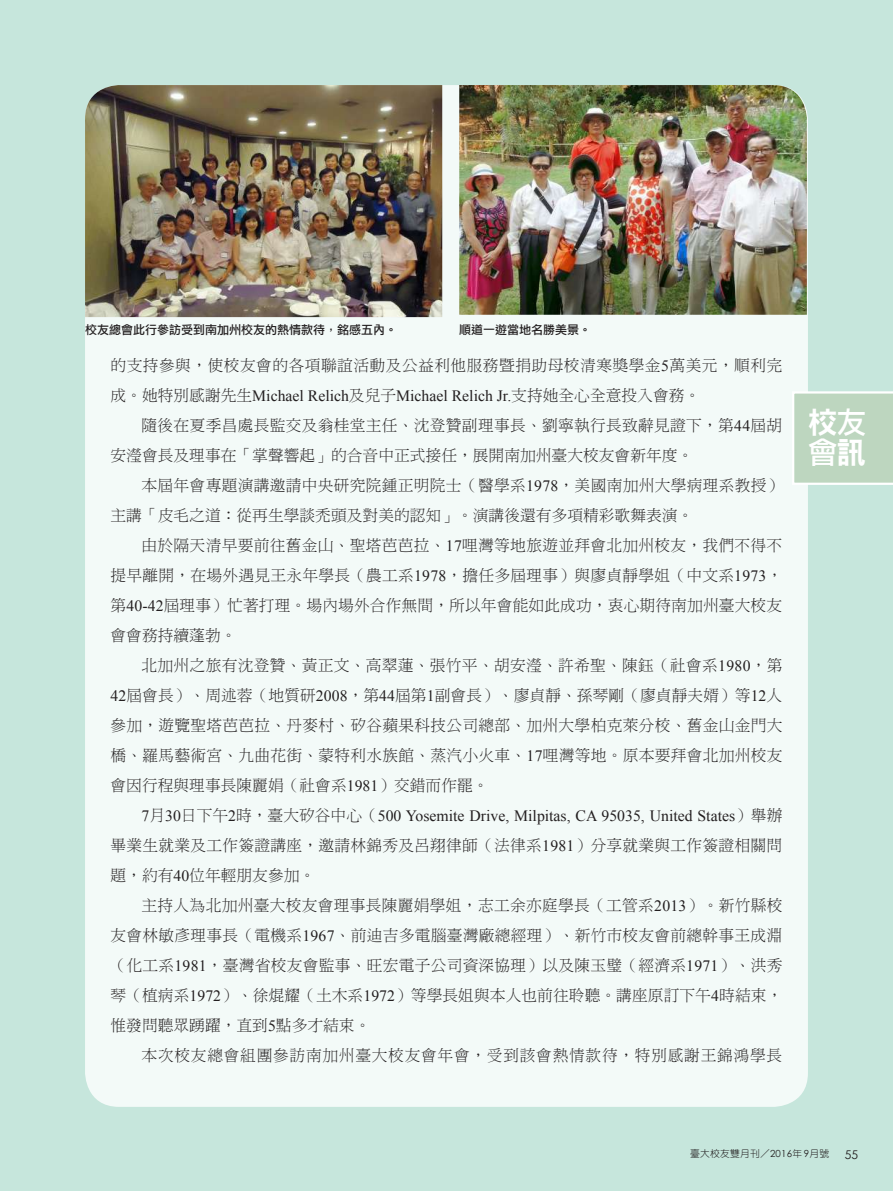
<style>
.page{position:relative;width:893px;height:1191px;background:#c6e6dc}
.page>*{position:absolute;margin:0;border:0;box-sizing:border-box;transform-origin:0 0}
.t1{font:30px "DF Hei Std W9";color:#fff}
.t2{font:30px "DF Li Hei Std W5";color:#fff}
.t3{font:15.75px/30px "DF Ming Std W3";letter-spacing:.015em;color:#231f20}
.t4{font:15.75px "Times New Roman";color:#231f20}
.t5{font:15.75px "DF Ming Std W3";letter-spacing:.045em;color:#231f20}
.t6{font:12px "DF Li Hei Std W5";color:#231f20}
.t7{font:12px "Century Gothic";color:#231f20}
.t8{font:9.75px "DF Yuan Std W3";letter-spacing:.025em;color:#231f20}
.s1{font-family:"Times New Roman"}
.s2{font-family:"DF Ming Std W3"}
.s3{font-family:"DF Li Hei Std W5"}
.s4{font-family:"DF Hei Std W9"}
.s5{font-family:"Century Gothic"}
</style>
<div class="page">
<div style="left:85px;top:85px;width:723px;height:1021px;background:#f3faf8;border-radius:34px"></div>
<img style="left:85px;top:85px;width:357px;height:232px">
<img style="left:459px;top:85px;width:348px;height:230px">
<svg style="left:792px;top:391px;width:101px;height:94px;background:#c1d8c3"></svg>
<p class="t6" style="left:85px;top:323px;width:313px">校友總會此行參訪受到南加州校友的熱情款待，銘感五內。</p>
<p class="t6" style="left:459px;top:323px;width:133px">順道一遊當地名勝美景。</p>
<p class="t3" style="left:111px;top:350px;width:673px">的支持參與，使校友會的各項聯誼活動及公益利他服務暨捐助母校清寒獎學金<span class="s1">5</span>萬美元，順利完</p>
<p class="t4" style="left:111px;top:385px;width:591px"><span class="s2">成。她特別感謝先生</span>Michael Relich<span class="s2">及兒子</span>Michael Relich Jr.<span class="s2">支持她全心全意投入會務。</span></p>
<p class="t3" style="left:111px;top:410px;width:673px;text-indent:31px">隨後在夏季昌處長監交及翁桂堂主任、沈登贊副理事長、劉寧執行長致辭見證下，第<span class="s1">44</span>屆胡安瀅會長及理事在「掌聲響起」的合音中正式接任，展開南加州臺大校友會新年度。</p>
<p class="t3" style="left:111px;top:470px;width:674px;text-indent:31px">本屆年會專題演講邀請中央研究院鍾正明院士（醫學系<span class="s1">1978</span>，美國南加州大學病理系教授）主講「皮毛之道：從再生學談禿頭及對美的認知」。演講後還有多項精彩歌舞表演。</p>
<p class="t3" style="left:111px;top:530px;width:673px;text-align:justify;text-indent:31px">由於隔天清早要前往舊金山、聖塔芭芭拉、<span class="s1">17</span>哩灣等地旅遊並拜會北加州校友，我們不得不提早離開，在場外遇見王永年學長（農工系<span class="s1">1978</span>，擔任多屆理事）與廖貞靜學姐（中文系<span class="s1">1973</span>，第<span class="s1">40-42</span>屆理事）忙著打理。場內場外合作無間，所以年會能如此成功，衷心期待南加州臺大校友會會務持續蓬勃。</p>
<p class="t3" style="left:111px;top:650px;width:674px;text-align:justify;text-indent:31px">北加州之旅有沈登贊、黃正文、高翠蓮、張竹平、胡安瀅、許希聖、陳鈺（社會系<span class="s1">1980</span>，第<span class="s1">42</span>屆會長）、周述蓉（地質研<span class="s1">2008</span>，第<span class="s1">44</span>屆第<span class="s1">1</span>副會長）、廖貞靜、孫琴剛（廖貞靜夫婿）等<span class="s1">12</span>人參加，遊覽聖塔芭芭拉、丹麥村、矽谷蘋果科技公司總部、加州大學柏克萊分校、舊金山金門大橋、羅馬藝術宮、九曲花街、蒙特利水族館、蒸汽小火車、<span class="s1">17</span>哩灣等地。原本要拜會北加州校友會因行程與理事長陳麗娟（社會系<span class="s1">1981</span>）交錯而作罷。</p>
<p class="t4" style="left:142px;top:805px;width:642px">7<span class="s2">月</span>30<span class="s2">日下午</span>2<span class="s2">時，臺大矽谷中心（</span>500 Yosemite Drive, Milpitas, CA 95035, United States<span class="s2">）舉辦</span></p>
<p class="t3" style="left:111px;top:830px;width:673px">畢業生就業及工作簽證講座，邀請林錦秀及呂翔律師（法律系<span class="s1">1981</span>）分享就業與工作簽證相關問題，約有<span class="s1">40</span>位年輕朋友參加。</p>
<p class="t3" style="left:111px;top:890px;width:674px;text-align:justify;text-indent:31px">主持人為北加州臺大校友會理事長陳麗娟學姐，志工余亦庭學長（工管系<span class="s1">2013</span>）。新竹縣校友會林敏彥理事長（電機系<span class="s1">1967</span>、前迪吉多電腦臺灣廠總經理）、新竹市校友會前總幹事王成淵（化工系<span class="s1">1981</span>，臺灣省校友會監事、旺宏電子公司資深協理）以及陳玉璧（經濟系<span class="s1">1971</span>）、洪秀琴（植病系<span class="s1">1972</span>）、徐焜耀（土木系<span class="s1">1972</span>）等學長姐與本人也前往聆聽。講座原訂下午<span class="s1">4</span>時結束，惟發問聽眾踴躍，直到<span class="s1">5</span>點多才結束。</p>
<p class="t5" style="left:142px;top:1047px;width:642px">本次校友總會組團參訪南加州臺大校友會年會，受到該會熱情款待，特別感謝王錦鴻學長</p>
<h1 class="t1" style="left:808px;top:406px;width:60px">校<span class="s3">友</span></h1>
<h1 class="t2" style="left:808px;top:436px;width:60px">會<span class="s4">訊</span></h1>
<p class="t8" style="left:690px;top:1148px;width:141px">臺大校友雙月刊／<span class="s5">2016</span>年<span class="s5">9</span>月號</p>
<p class="t7" style="left:845px;top:1147px;width:15px">55</p>
</div>
